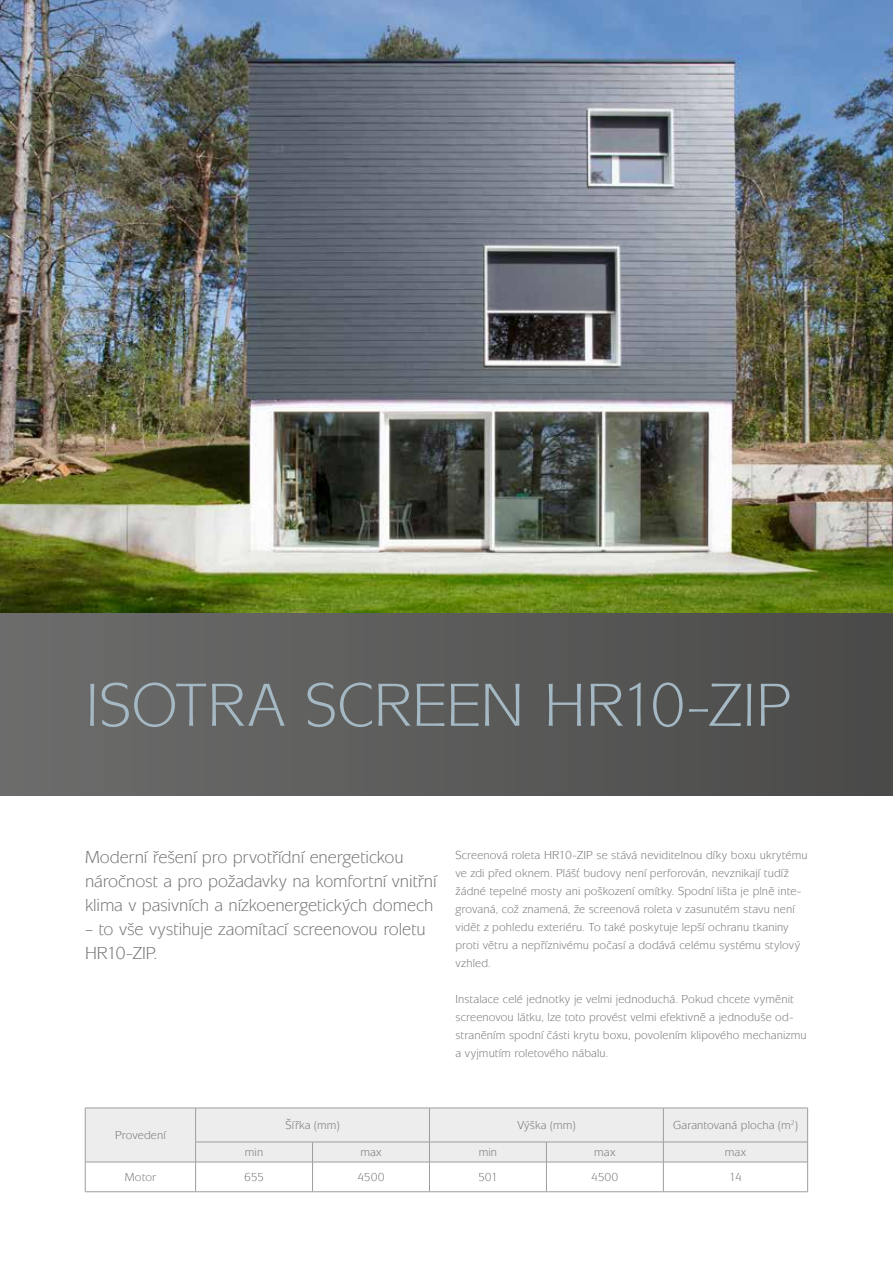
<style>
.page{position:relative;width:893px;height:1263px;background:#fff}
.page>*{position:absolute;margin:0;border:0;box-sizing:border-box;transform-origin:0 0}
.t1{font:63px "Mixage Itc TOT";letter-spacing:-.005em;color:#a5b9c4}
.t2{font:18px/24px "Mixage Itc TOT";letter-spacing:-.005em;color:#706f6f}
.t3{font:12px/18px "Mixage Itc TOT";letter-spacing:.01em;color:#706f6f}
</style>
<div class="page">
<img style="left:0;top:0;width:893px;height:614px">
<div style="left:0;top:614px;width:893px;height:182px;background:linear-gradient(to right,#6d6d6c,#4a4a49)"></div>
<svg style="left:85px;top:1108px;width:723px;height:83px"></svg>
<hr style="left:663px;top:1142px;width:145px;height:1px;background:#9d9d9c">
<hr style="left:85px;top:1162px;width:111px;height:1px;background:#9d9d9c">
<hr style="left:85px;top:1191px;width:111px;height:1px;background:#9d9d9c">
<hr style="left:196px;top:1162px;width:117px;height:1px;background:#9d9d9c">
<hr style="left:196px;top:1191px;width:117px;height:1px;background:#9d9d9c">
<hr style="left:313px;top:1162px;width:116px;height:1px;background:#9d9d9c">
<hr style="left:313px;top:1191px;width:116px;height:1px;background:#9d9d9c">
<hr style="left:429px;top:1162px;width:117px;height:1px;background:#9d9d9c">
<hr style="left:429px;top:1191px;width:117px;height:1px;background:#9d9d9c">
<hr style="left:546px;top:1162px;width:117px;height:1px;background:#9d9d9c">
<hr style="left:546px;top:1191px;width:117px;height:1px;background:#9d9d9c">
<hr style="left:663px;top:1162px;width:145px;height:1px;background:#9d9d9c">
<hr style="left:663px;top:1191px;width:145px;height:1px;background:#9d9d9c">
<h1 class="t1" style="left:85px;top:670px;width:707px">ISOTRA SCREEN HR10-ZIP</h1>
<h2 class="t2" style="left:85px;top:845px;width:353px">Moderní řešení pro prvotřídní energetickou náročnost a pro požadavky na komfortní vnitřní klima v pasivních a nízkoenergetických domech</h2>
<h2 class="t2" style="left:85px;top:917px;width:342px">– to vše vystihuje zaomítací screenovou roletu<br>HR10-ZIP.</h2>
<p class="t3" style="left:455px;top:846px;width:354px">Screenová roleta HR10-ZIP se stává neviditelnou díky boxu ukrytému ve zdi před oknem. Plášť budovy není perforován, nevznikají tudíž žádné tepelné mosty ani poškození omítky. Spodní lišta je plně inte&shy;grovaná, což znamená, že screenová roleta v zasunutém stavu není vidět z pohledu exteriéru. To také poskytuje lepší ochranu tkaniny proti větru a nepříznivému počasí a dodává celému systému stylový vzhled.</p>
<p class="t3" style="left:455px;top:990px;width:353px">Instalace celé jednotky je velmi jednoduchá. Pokud chcete vyměnit screenovou látku, lze toto provést velmi efektivně a jednoduše od&shy;straněním spodní části krytu boxu, povolením klipového mechanizmu a vyjmutím roletového nábalu.</p>
<p class="t3" style="left:115px;top:1126px;width:52px">Provedení</p>
<p class="t3" style="left:286px;top:1116px;width:56px">Šířka (mm)</p>
<p class="t3" style="left:517px;top:1116px;width:60px">Výška (mm)</p>
<p class="t3" style="left:673px;top:1116px;width:126px">Garantovaná plocha (m<sup>2</sup>)</p>
<p class="t3" style="left:245px;top:1143px;width:20px">min</p>
<p class="t3" style="left:360px;top:1143px;width:23px">max</p>
<p class="t3" style="left:479px;top:1143px;width:20px">min</p>
<p class="t3" style="left:594px;top:1143px;width:23px">max</p>
<p class="t3" style="left:725px;top:1143px;width:23px">max</p>
<p class="t3" style="left:125px;top:1168px;width:33px">Motor</p>
<p class="t3" style="left:244px;top:1168px;width:21px">655</p>
<p class="t3" style="left:357px;top:1168px;width:29px">4500</p>
<p class="t3" style="left:478px;top:1168px;width:21px">501</p>
<p class="t3" style="left:591px;top:1168px;width:29px">4500</p>
<p class="t3" style="left:729px;top:1168px;width:14px">14</p>
</div>
